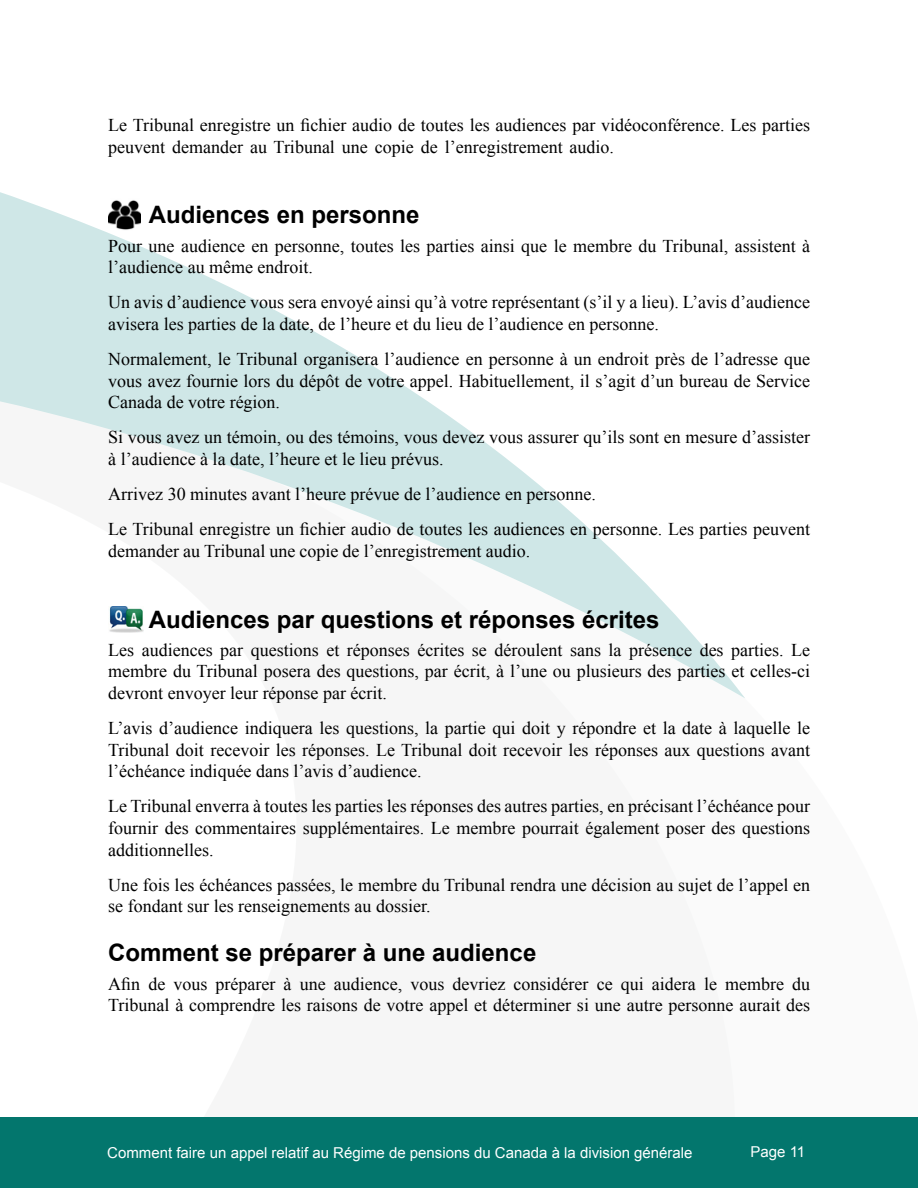
<style>
.page{position:relative;width:918px;height:1188px;background:#fff}
.page>*{position:absolute;margin:0;border:0;box-sizing:border-box;transform-origin:0 0}
.t1{font:700 24px "Arial";color:#000}
.Paragraph{font:18px "Times New Roman";color:#000}
.t2{font:15px "Arial";color:#fff}
</style>
<div class="page">
<svg style="left:0;top:192px;width:745px;height:506px"></svg>
<div style="left:0;top:1118px;width:918px;height:70px;background:#03766d"></div>
<img style="left:108px;top:199px;width:32px;height:32px">
<img style="left:108px;top:607px;width:36px;height:25px">
<p class="Paragraph" style="left:108px;top:113px;width:704px">Le Tribunal enregistre un fichier audio de toutes les audiences par vidéoconférence. Les parties</p>
<p class="Paragraph" style="left:108px;top:135px;width:507px">peuvent demander au Tribunal une copie de l’enregistrement audio.</p>
<p class="t1" style="left:149px;top:199px;width:272px">Audiences en personne</p>
<p class="Paragraph" style="left:108px;top:234px;width:704px">Pour une audience en personne, toutes les parties ainsi que le membre du Tribunal, assistent à</p>
<p class="Paragraph" style="left:108px;top:255px;width:206px">l’audience au même endroit.</p>
<p class="Paragraph" style="left:108px;top:290px;width:704px">Un avis d’audience vous sera envoyé ainsi qu’à votre représentant (s’il y a lieu). L’avis d’audience</p>
<p class="Paragraph" style="left:108px;top:312px;width:552px">avisera les parties de la date, de l’heure et du lieu de l’audience en personne.</p>
<p class="Paragraph" style="left:108px;top:347px;width:704px">Normalement, le Tribunal organisera l’audience en personne à un endroit près de l’adresse que</p>
<p class="Paragraph" style="left:108px;top:369px;width:704px">vous avez fournie lors du dépôt de votre appel. Habituellement, il s’agit d’un bureau de Service</p>
<p class="Paragraph" style="left:108px;top:390px;width:173px">Canada de votre région.</p>
<p class="Paragraph" style="left:108px;top:425px;width:704px">Si vous avez un témoin, ou des témoins, vous devez vous assurer qu’ils sont en mesure d’assister</p>
<p class="Paragraph" style="left:108px;top:447px;width:337px">à l’audience à la date, l’heure et le lieu prévus.</p>
<p class="Paragraph" style="left:108px;top:482px;width:489px">Arrivez 30 minutes avant l’heure prévue de l’audience en personne.</p>
<p class="Paragraph" style="left:108px;top:517px;width:704px">Le Tribunal enregistre un fichier audio de toutes les audiences en personne. Les parties peuvent</p>
<p class="Paragraph" style="left:108px;top:539px;width:424px">demander au Tribunal une copie de l’enregistrement audio.</p>
<p class="t1" style="left:149px;top:603px;width:512px">Audiences par questions et réponses écrites</p>
<p class="Paragraph" style="left:108px;top:638px;width:704px">Les audiences par questions et réponses écrites se déroulent sans la présence des parties. Le</p>
<p class="Paragraph" style="left:108px;top:659px;width:704px">membre du Tribunal posera des questions, par écrit, à l’une ou plusieurs des parties et celles-ci</p>
<p class="Paragraph" style="left:108px;top:681px;width:280px">devront envoyer leur réponse par écrit.</p>
<p class="Paragraph" style="left:108px;top:716px;width:704px">L’avis d’audience indiquera les questions, la partie qui doit y répondre et la date à laquelle le</p>
<p class="Paragraph" style="left:108px;top:738px;width:704px">Tribunal doit recevoir les réponses. Le Tribunal doit recevoir les réponses aux questions avant</p>
<p class="Paragraph" style="left:108px;top:759px;width:315px">l’échéance indiquée dans l’avis d’audience.</p>
<p class="Paragraph" style="left:108px;top:794px;width:704px">Le Tribunal enverra à toutes les parties les réponses des autres parties, en précisant l’échéance pour</p>
<p class="Paragraph" style="left:108px;top:816px;width:704px">fournir des commentaires supplémentaires. Le membre pourrait également poser des questions</p>
<p class="Paragraph" style="left:108px;top:838px;width:107px">additionnelles.</p>
<p class="Paragraph" style="left:108px;top:873px;width:704px">Une fois les échéances passées, le membre du Tribunal rendra une décision au sujet de l’appel en</p>
<p class="Paragraph" style="left:108px;top:894px;width:324px">se fondant sur les renseignements au dossier.</p>
<p class="t1" style="left:108px;top:937px;width:430px">Comment se préparer à une audience</p>
<p class="Paragraph" style="left:108px;top:972px;width:704px">Afin de vous préparer à une audience, vous devriez considérer ce qui aidera le membre du</p>
<p class="Paragraph" style="left:108px;top:993px;width:704px">Tribunal à comprendre les raisons de votre appel et déterminer si une autre personne aurait des</p>
<p class="t2" style="left:107px;top:1143px;width:587px">Comment faire un appel relatif au Régime de pensions du Canada à la division générale</p>
<p class="t2" style="left:751px;top:1142px;width:56px">Page 11</p>
</div>
